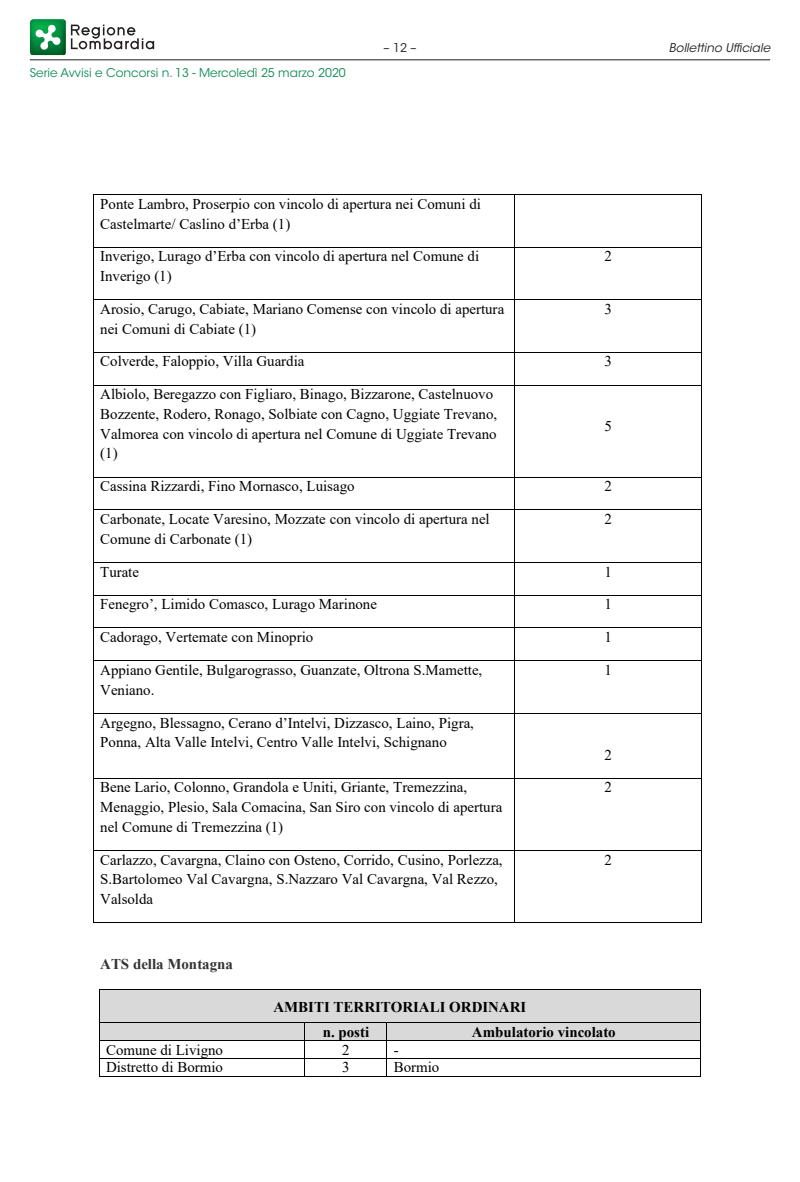
<style>
.page{position:relative;width:800px;height:1182px;background:#fff}
.page>*{position:absolute;margin:0;border:0;box-sizing:border-box;transform-origin:0 0}
.t1{font:14.85px/19.6px "Times New Roman";color:#000}
.t2{font:700 14.85px/25.2px "Times New Roman";color:#000}
.t3{font:700 14.85px "Times New Roman";color:#333}
.t4{font:12px "ITC Avant Garde Std";color:#108c56}
.t5{font:italic 12px "ITC Avant Garde Std";color:#231f20}
.t6{font:12px "ITC Avant Garde Std";color:#231f20}
</style>
<div class="page">
<svg style="left:71px;top:25px;width:83px;height:24px"></svg>
<img style="left:30px;top:19px;width:36px;height:36px">
<svg style="left:35px;top:24px;width:26px;height:26px"></svg>
<hr style="left:30px;top:59px;width:740px;height:1px;background:#231f20">
<hr style="left:94px;top:194px;width:420px;height:1px;background:#000">
<hr style="left:515px;top:194px;width:186px;height:1px;background:#000">
<hr style="left:93px;top:195px;width:1px;height:52px;background:#000">
<hr style="left:514px;top:195px;width:1px;height:52px;background:#000">
<hr style="left:701px;top:195px;width:1px;height:52px;background:#000">
<hr style="left:94px;top:247px;width:420px;height:1px;background:#000">
<hr style="left:515px;top:247px;width:186px;height:1px;background:#000">
<hr style="left:93px;top:247px;width:1px;height:52px;background:#000">
<hr style="left:514px;top:247px;width:1px;height:52px;background:#000">
<hr style="left:701px;top:247px;width:1px;height:52px;background:#000">
<hr style="left:94px;top:299px;width:420px;height:1px;background:#000">
<hr style="left:515px;top:299px;width:186px;height:1px;background:#000">
<hr style="left:93px;top:300px;width:1px;height:52px;background:#000">
<hr style="left:514px;top:300px;width:1px;height:52px;background:#000">
<hr style="left:701px;top:300px;width:1px;height:52px;background:#000">
<hr style="left:94px;top:352px;width:420px;height:1px;background:#000">
<hr style="left:515px;top:352px;width:186px;height:1px;background:#000">
<hr style="left:93px;top:352px;width:1px;height:32px;background:#000">
<hr style="left:514px;top:352px;width:1px;height:32px;background:#000">
<hr style="left:701px;top:352px;width:1px;height:32px;background:#000">
<hr style="left:94px;top:384px;width:420px;height:1px;background:#000">
<hr style="left:515px;top:384px;width:186px;height:1px;background:#000">
<hr style="left:93px;top:385px;width:1px;height:91px;background:#000">
<hr style="left:514px;top:385px;width:1px;height:91px;background:#000">
<hr style="left:701px;top:385px;width:1px;height:91px;background:#000">
<hr style="left:94px;top:476px;width:420px;height:1px;background:#000">
<hr style="left:515px;top:476px;width:186px;height:1px;background:#000">
<hr style="left:93px;top:477px;width:1px;height:32px;background:#000">
<hr style="left:514px;top:477px;width:1px;height:32px;background:#000">
<hr style="left:701px;top:477px;width:1px;height:32px;background:#000">
<hr style="left:94px;top:509px;width:420px;height:1px;background:#000">
<hr style="left:515px;top:509px;width:186px;height:1px;background:#000">
<hr style="left:93px;top:510px;width:1px;height:52px;background:#000">
<hr style="left:514px;top:510px;width:1px;height:52px;background:#000">
<hr style="left:701px;top:510px;width:1px;height:52px;background:#000">
<hr style="left:94px;top:562px;width:420px;height:1px;background:#000">
<hr style="left:515px;top:562px;width:186px;height:1px;background:#000">
<hr style="left:93px;top:562px;width:1px;height:32px;background:#000">
<hr style="left:514px;top:562px;width:1px;height:32px;background:#000">
<hr style="left:701px;top:562px;width:1px;height:32px;background:#000">
<hr style="left:94px;top:594px;width:420px;height:1px;background:#000">
<hr style="left:515px;top:594px;width:186px;height:1px;background:#000">
<hr style="left:93px;top:595px;width:1px;height:32px;background:#000">
<hr style="left:514px;top:595px;width:1px;height:32px;background:#000">
<hr style="left:701px;top:595px;width:1px;height:32px;background:#000">
<hr style="left:94px;top:627px;width:420px;height:1px;background:#000">
<hr style="left:515px;top:627px;width:186px;height:1px;background:#000">
<hr style="left:93px;top:628px;width:1px;height:32px;background:#000">
<hr style="left:514px;top:628px;width:1px;height:32px;background:#000">
<hr style="left:701px;top:628px;width:1px;height:32px;background:#000">
<hr style="left:94px;top:660px;width:420px;height:1px;background:#000">
<hr style="left:515px;top:660px;width:186px;height:1px;background:#000">
<hr style="left:93px;top:661px;width:1px;height:51px;background:#000">
<hr style="left:514px;top:661px;width:1px;height:51px;background:#000">
<hr style="left:701px;top:661px;width:1px;height:51px;background:#000">
<hr style="left:94px;top:712px;width:420px;height:1px;background:#000">
<hr style="left:515px;top:712px;width:186px;height:1px;background:#000">
<hr style="left:93px;top:713px;width:1px;height:64px;background:#000">
<hr style="left:514px;top:713px;width:1px;height:64px;background:#000">
<hr style="left:701px;top:713px;width:1px;height:64px;background:#000">
<hr style="left:94px;top:777px;width:420px;height:1px;background:#000">
<hr style="left:515px;top:777px;width:186px;height:1px;background:#000">
<hr style="left:93px;top:778px;width:1px;height:72px;background:#000">
<hr style="left:514px;top:778px;width:1px;height:72px;background:#000">
<hr style="left:701px;top:778px;width:1px;height:72px;background:#000">
<hr style="left:94px;top:850px;width:420px;height:1px;background:#000">
<hr style="left:515px;top:850px;width:186px;height:1px;background:#000">
<hr style="left:93px;top:850px;width:1px;height:72px;background:#000">
<hr style="left:94px;top:922px;width:420px;height:1px;background:#000">
<hr style="left:514px;top:850px;width:1px;height:72px;background:#000">
<hr style="left:515px;top:922px;width:186px;height:1px;background:#000">
<hr style="left:701px;top:850px;width:1px;height:72px;background:#000">
<div style="left:100px;top:990px;width:600px;height:32px;background:#d9d9d9"></div>
<hr style="left:99px;top:989px;width:601px;height:1px;background:#000">
<hr style="left:99px;top:990px;width:1px;height:32px;background:#000">
<hr style="left:700px;top:990px;width:1px;height:32px;background:#000">
<div style="left:100px;top:1022px;width:204px;height:17px;background:#d9d9d9"></div>
<div style="left:305px;top:1022px;width:81px;height:17px;background:#d9d9d9"></div>
<div style="left:387px;top:1022px;width:313px;height:17px;background:#d9d9d9"></div>
<hr style="left:99px;top:1022px;width:205px;height:1px;background:#000">
<hr style="left:305px;top:1022px;width:81px;height:1px;background:#000">
<hr style="left:387px;top:1022px;width:313px;height:1px;background:#000">
<hr style="left:99px;top:1039px;width:205px;height:1px;background:#000">
<hr style="left:305px;top:1039px;width:81px;height:1px;background:#000">
<hr style="left:387px;top:1039px;width:313px;height:1px;background:#000">
<hr style="left:99px;top:1057px;width:205px;height:1px;background:#000">
<hr style="left:305px;top:1057px;width:81px;height:1px;background:#000">
<hr style="left:387px;top:1057px;width:313px;height:1px;background:#000">
<svg style="left:99px;top:1023px;width:1px;height:52px"></svg>
<hr style="left:99px;top:1075px;width:205px;height:1px;background:#000">
<svg style="left:304px;top:1022px;width:1px;height:54px"></svg>
<hr style="left:305px;top:1075px;width:81px;height:1px;background:#000">
<svg style="left:386px;top:1022px;width:1px;height:54px"></svg>
<hr style="left:387px;top:1075px;width:313px;height:1px;background:#000">
<svg style="left:700px;top:1022px;width:1px;height:54px"></svg>
<p class="t4" style="left:30px;top:65px;width:317px">Serie Avvisi e Concorsi n. 13 - Mercoledì 25 marzo 2020</p>
<p class="t6" style="left:383px;top:40px;width:34px">– 12 –</p>
<p class="t5" style="left:668px;top:40px;width:103px">Bollettino Ufficiale</p>
<p class="t1" style="left:100px;top:193px;width:382px">Ponte Lambro, Proserpio con vincolo di apertura nei Comuni di<br>Castelmarte/ Caslino d’Erba (1)</p>
<p class="t1" style="left:100px;top:246px;width:380px">Inverigo, Lurago d’Erba con vincolo di apertura nel Comune di<br>Inverigo (1)</p>
<p class="t1" style="left:604px;top:246px;width:9px">2</p>
<p class="t1" style="left:100px;top:298px;width:405px">Arosio, Carugo, Cabiate, Mariano Comense con vincolo di apertura nei Comuni di Cabiate (1)</p>
<p class="t1" style="left:604px;top:298px;width:9px">3</p>
<p class="t1" style="left:100px;top:351px;width:206px">Colverde, Faloppio, Villa Guardia</p>
<p class="t1" style="left:604px;top:351px;width:9px">3</p>
<p class="t1" style="left:100px;top:384px;width:398px">Albiolo, Beregazzo con Figliaro, Binago, Bizzarone, Castelnuovo Bozzente, Rodero, Ronago, Solbiate con Cagno, Uggiate Trevano, Valmorea con vincolo di apertura nel Comune di Uggiate Trevano (1)</p>
<p class="t1" style="left:604px;top:416px;width:9px">5</p>
<p class="t1" style="left:100px;top:476px;width:256px">Cassina Rizzardi, Fino Mornasco, Luisago</p>
<p class="t1" style="left:604px;top:476px;width:9px">2</p>
<p class="t1" style="left:100px;top:508px;width:391px">Carbonate, Locate Varesino, Mozzate con vincolo di apertura nel<br>Comune di Carbonate (1)</p>
<p class="t1" style="left:604px;top:508px;width:9px">2</p>
<p class="t1" style="left:100px;top:561px;width:40px">Turate</p>
<p class="t1" style="left:604px;top:561px;width:9px">1</p>
<p class="t1" style="left:100px;top:594px;width:278px">Fenegro’, Limido Comasco, Lurago Marinone</p>
<p class="t1" style="left:604px;top:594px;width:9px">1</p>
<p class="t1" style="left:100px;top:626px;width:214px">Cadorago, Vertemate con Minoprio</p>
<p class="t1" style="left:604px;top:626px;width:9px">1</p>
<p class="t1" style="left:100px;top:659px;width:383px">Appiano Gentile, Bulgarograsso, Guanzate, Oltrona S.Mamette,<br>Veniano.</p>
<p class="t1" style="left:604px;top:659px;width:9px">1</p>
<p class="t1" style="left:100px;top:712px;width:375px">Argegno, Blessagno, Cerano d’Intelvi, Dizzasco, Laino, Pigra,<br>Ponna, Alta Valle Intelvi, Centro Valle Intelvi, Schignano</p>
<p class="t1" style="left:604px;top:744px;width:9px">2</p>
<p class="t1" style="left:100px;top:777px;width:403px">Bene Lario, Colonno, Grandola e Uniti, Griante, Tremezzina,<br>Menaggio, Plesio, Sala Comacina, San Siro con vincolo di apertura nel Comune di Tremezzina (1)</p>
<p class="t1" style="left:604px;top:777px;width:9px">2</p>
<p class="t1" style="left:100px;top:849px;width:404px">Carlazzo, Cavargna, Claino con Osteno, Corrido, Cusino, Porlezza,<br>S.Bartolomeo Val Cavargna, S.Nazzaro Val Cavargna, Val Rezzo,<br>Valsolda</p>
<p class="t1" style="left:604px;top:849px;width:9px">2</p>
<p class="t3" style="left:100px;top:953px;width:134px">ATS della Montagna</p>
<p class="t2" style="left:322px;top:993px;width:205px;text-indent:-49px">AMBITI TERRITORIALI ORDINARI n. posti</p>
<p class="t2" style="left:472px;top:1018px;width:145px">Ambulatorio vincolato</p>
<p class="t1" style="left:106px;top:1039px;width:118px">Comune di Livigno</p>
<p class="t1" style="left:342px;top:1039px;width:9px">2</p>
<p class="t1" style="left:393px;top:1039px;width:6px">-</p>
<p class="t1" style="left:106px;top:1056px;width:118px">Distretto di Bormio</p>
<p class="t1" style="left:342px;top:1056px;width:9px">3</p>
<p class="t1" style="left:393px;top:1056px;width:47px">Bormio</p>
</div>
